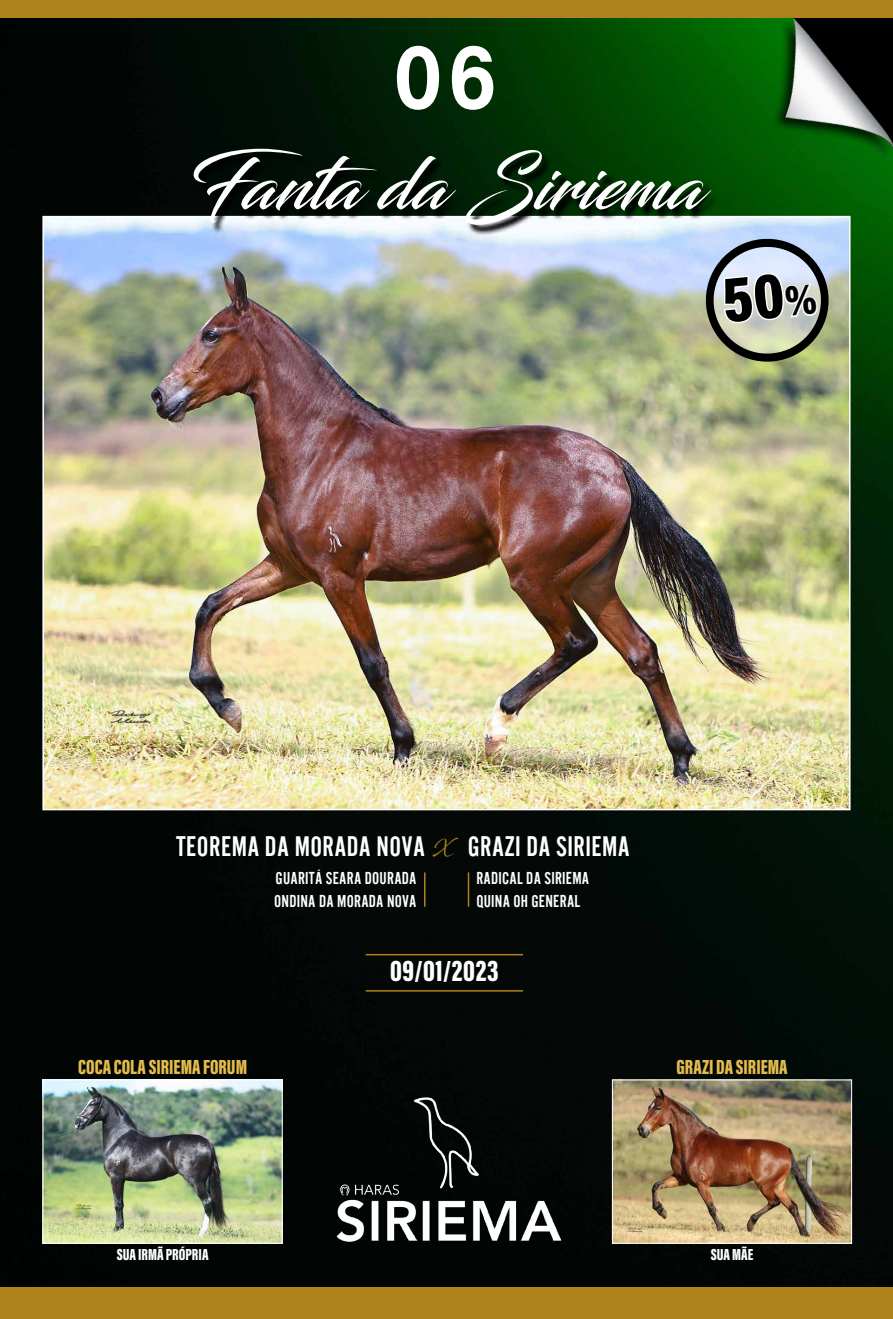
<style>
.page{position:relative;width:893px;height:1319px;background:#fff}
.page>*{position:absolute;margin:0;border:0;box-sizing:border-box;transform-origin:0 0}
.t1{font:90px "Acumin Variable Concept";color:#fff;scale:.89 1}
.t2{font:72px "Blacksword";color:#fff}
.t3{font:30px "Acumin Variable Concept";letter-spacing:.02em;color:#fff}
.t4{font:29.55px "Alternate Got No 2 D";letter-spacing:.015em;color:#fff}
.t5{font:21px "Acumin Variable Concept";color:#e4bc4c}
.t6{font:18px/23px "Alternate Got No 2 D";letter-spacing:.015em;color:#fff}
.t7{font:18px "Blacksword";color:#ae831b}
.t8{font:16.5px "Acumin Variable Concept";color:#fff}
</style>
<div class="page">
<img style="left:0;top:17px;width:893px;height:1269px">
<div style="left:0;top:1286px;width:893px;height:32px;background:#ae831b"></div>
<img style="left:614px;top:1081px;width:236px;height:160px">
<div style="left:612px;top:1079px;width:240px;height:164px;border:1px solid #fff"></div>
<img style="left:45px;top:1081px;width:236px;height:160px">
<div style="left:43px;top:1079px;width:240px;height:164px;border:1px solid #fff"></div>
<div style="left:0;top:0;width:893px;height:17px;background:#ae831b"></div>
<img style="left:45px;top:219px;width:802px;height:588px">
<svg style="left:195px;top:151px;width:526px;height:85px;background:#354d3b"></svg>
<hr style="left:424px;top:872px;width:1px;height:34px;background:#ae831b">
<hr style="left:468px;top:872px;width:1px;height:34px;background:#ae831b">
<hr style="left:366px;top:953px;width:157px;height:2px;background:#ae831b">
<hr style="left:366px;top:989px;width:157px;height:2px;background:#ae831b">
<img style="left:317px;top:1083px;width:270px;height:164px">
<div style="left:771px;top:17px;width:122px;height:146px;background:#000;opacity:.75"></div>
<img style="left:780px;top:17px;width:113px;height:134px">
<svg style="left:703px;top:236px;width:129px;height:128px;background:#a8afa9"></svg>
<h1 class="t1" style="left:393px;top:16px;width:117px">06</h1>
<h2 class="t2" style="left:190px;top:142px;width:515px">Fanta da Siriema</h2>
<h3 class="t4" style="left:176px;top:831px;width:250px">TEOREMA DA MORADA NOVA</h3>
<h3 class="t4" style="left:468px;top:831px;width:163px">GRAZI DA SIRIEMA</h3>
<p class="t7" style="left:432px;top:835px;width:20px">X</p>
<p class="t6" style="left:274px;top:866px;width:144px">GUARITÁ SEARA DOURADA<br>ONDINA DA MORADA NOVA</p>
<p class="t6" style="left:476px;top:866px;width:114px">RADICAL DA SIRIEMA<br>QUINA OH GENERAL</p>
<h3 class="t3" style="left:390px;top:950px;width:110px">09/01/2023</h3>
<p class="t5" style="left:78px;top:1051px;width:171px">COCA COLA SIRIEMA FORUM</p>
<p class="t5" style="left:676px;top:1051px;width:113px">GRAZI DA SIRIEMA</p>
<p class="t8" style="left:117px;top:1242px;width:93px">SUA IRMÃ PRÓPRIA</p>
<p class="t8" style="left:711px;top:1242px;width:44px">SUA MÃE</p>
</div>
